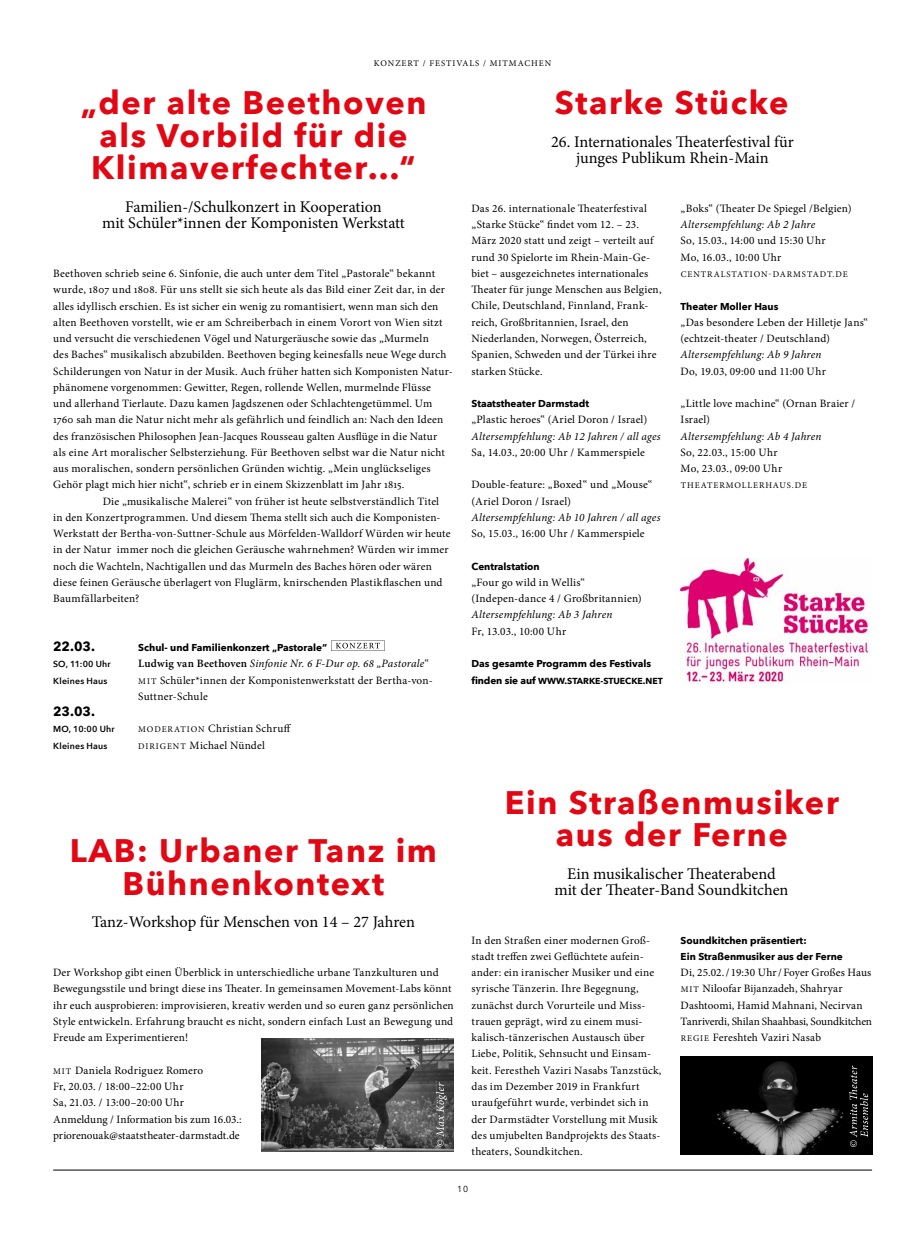
<style>
.page{position:relative;width:904px;height:1241px;background:#fff}
.page>*{position:absolute;margin:0;border:0;box-sizing:border-box;transform-origin:0 0}
.t1{font:700 32.5px/32.5px "Avenir Next";letter-spacing:.05em;color:#e30613;text-align:center}
.t2{font:16.25px/16.2px "Minion Pro";color:#000;text-align:center}
.t3{font:700 13.12px "Avenir Next";color:#000}
.t4{font:11.25px/16.2px "Minion Pro";letter-spacing:.015em;color:#000}
.t5{font:italic 11.25px "Minion Pro";letter-spacing:.015em;color:#000}
.t6{font:700 10px/16.2px "Avenir Next";color:#000}
.t7{font:8.75px "Minion Pro";letter-spacing:.11em;color:#000}
.t8{font:600 8.75px/16.2px "Avenir Next";letter-spacing:.025em;color:#000}
.t9{font:700 8.75px "Avenir Next";color:#000}
.t10{font:8.75px "Avenir Next";color:#000}
.s1{font-weight:600}
.s2{font-style:italic}
.s3{font-size:8.75px}
.s4{font-size:10px}
</style>
<div class="page">
<hr style="left:53px;top:1169px;width:819px;height:1px;background:#000">
<img style="left:261px;top:1038px;width:192px;height:113px">
<img style="left:680px;top:1056px;width:192px;height:98px">
<svg style="left:331px;top:640px;width:53px;height:11px"></svg>
<svg style="left:436px;top:1082px;width:11px;height:64px"></svg>
<svg style="left:849px;top:1065px;width:19px;height:81px;background:#222"></svg>
<img style="left:680px;top:558px;width:190px;height:125px">
<p class="t7" style="left:374px;top:57px;width:179px">KONZERT / FESTIVALS / MITMACHEN</p>
<h1 class="t1" style="left:80px;top:86px;width:347px">„der alte Beethoven als Vorbild für die<br>Klimaverfechter…“</h1>
<h2 class="t2" style="left:102px;top:199px;width:304px">Familien-/Schulkonzert in Kooperation<br>mit Schüler*innen der Komponisten Werkstatt</h2>
<p class="t4" style="left:53px;top:265px;width:383px">Beethoven schrieb seine 6. Sinfonie, die auch unter dem Titel „Pastorale“ bekannt</p>
<p class="t4" style="left:53px;top:281px;width:393px">wurde, 1807 und 1808. Für uns stellt sie sich heute als das Bild einer Zeit dar, in der</p>
<p class="t4" style="left:53px;top:298px;width:387px">alles idyllisch erschien. Es ist sicher ein wenig zu romantisiert, wenn man sich den</p>
<p class="t4" style="left:53px;top:314px;width:391px">alten Beethoven vorstellt, wie er am Schreiberbach in einem Vorort von Wien sitzt</p>
<p class="t4" style="left:53px;top:330px;width:377px">und versucht die verschiedenen Vögel und Naturgeräusche sowie das „Murmeln</p>
<p class="t4" style="left:53px;top:346px;width:395px">des Baches“ musikalisch abzubilden. Beethoven beging keinesfalls neue Wege durch</p>
<p class="t4" style="left:53px;top:363px;width:401px">Schilderungen von Natur in der Musik. Auch früher hatten sich Komponisten Natur-</p>
<p class="t4" style="left:53px;top:379px;width:379px">phänomene vorgenommen: Gewitter, Regen, rollende Wellen, murmelnde Flüsse</p>
<p class="t4" style="left:53px;top:395px;width:380px">und allerhand Tierlaute. Dazu kamen Jagdszenen oder Schlachtengetümmel. Um</p>
<p class="t4" style="left:53px;top:411px;width:391px">1760 sah man die Natur nicht mehr als gefährlich und feindlich an: Nach den Ideen</p>
<p class="t4" style="left:53px;top:428px;width:386px">des französischen Philosophen Jean-Jacques Rousseau galten Ausflüge in die Natur</p>
<p class="t4" style="left:53px;top:444px;width:393px">als eine Art moralischer Selbsterziehung. Für Beethoven selbst war die Natur nicht</p>
<p class="t4" style="left:53px;top:460px;width:379px">aus moralischen, sondern persönlichen Gründen wichtig. „Mein unglückseliges</p>
<p class="t4" style="left:53px;top:476px;width:353px">Gehör plagt mich hier nicht“, schrieb er in einem Skizzenblatt im Jahr 1815.</p>
<p class="t4" style="left:103px;top:493px;width:338px">Die „musikalische Malerei“ von früher ist heute selbstverständlich Titel</p>
<p class="t4" style="left:53px;top:509px;width:389px">in den Konzertprogrammen. Und diesem Thema stellt sich auch die Komponisten-</p>
<p class="t4" style="left:53px;top:525px;width:399px">Werkstatt der Bertha-von-Suttner-Schule aus Mörfelden-Walldorf Würden wir heute</p>
<p class="t4" style="left:53px;top:541px;width:397px">in der Natur immer noch die gleichen Geräusche wahrnehmen? Würden wir immer</p>
<p class="t4" style="left:53px;top:558px;width:380px">noch die Wachteln, Nachtigallen und das Murmeln des Baches hören oder wären</p>
<p class="t4" style="left:53px;top:574px;width:391px">diese feinen Geräusche überlagert von Fluglärm, knirschenden Plastikflaschen und</p>
<p class="t4" style="left:53px;top:590px;width:88px">Baumfällarbeiten?</p>
<p class="t3" style="left:53px;top:635px;width:43px">22.03.</p>
<p class="t8" style="left:53px;top:655px;width:59px">SO, 11:00 Uhr<br>Kleines Haus</p>
<p class="t3" style="left:53px;top:700px;width:43px">23.03.</p>
<p class="t8" style="left:53px;top:720px;width:63px">MO, 10:00 Uhr<br>Kleines Haus</p>
<p class="t6" style="left:138px;top:639px;width:190px">Schul- und Familienkonzert „Pastorale“</p>
<p class="t4" style="left:138px;top:655px;width:296px"><span class="s1">Ludwig van Beethoven</span> <span class="s2">Sinfonie Nr. 6 F-Dur op. 68 „Pastorale“<br></span><span class="s3">MIT</span> Schüler*innen der Komponistenwerkstatt der Bertha-von-<br>Suttner-Schule</p>
<p class="t4" style="left:138px;top:720px;width:154px"><span class="s3">MODERATION</span> Christian Schruff<br><span class="s3">DIRIGENT</span> Michael Nündel</p>
<h1 class="t1" style="left:70px;top:834px;width:369px">LAB: Urbaner Tanz im<br>Bühnenkontext</h1>
<h2 class="t2" style="left:92px;top:914px;width:325px">Tanz-Workshop für Menschen von 14 – 27 Jahren</h2>
<p class="t4" style="left:53px;top:964px;width:402px">Der Workshop gibt einen Überblick in unterschiedliche urbane Tanzkulturen und Bewegungsstile und bringt diese ins Theater. In gemeinsamen Movement-Labs könnt ihr euch ausprobieren: improvisieren, kreativ werden und so euren ganz persönlichen Style entwickeln. Erfahrung braucht es nicht, sondern einfach Lust an Bewegung und Freude am Experimentieren!</p>
<p class="t4" style="left:53px;top:1061px;width:190px"><span class="s3">MIT</span> Daniela Rodriguez Romero<br>Fr, 20.03. / 18:00–22:00 Uhr<br>Sa, 21.03. / 13:00–20:00 Uhr<br>Anmeldung / Information bis zum 16.03.: priorenouak@staatstheater-darmstadt.de</p>
<h1 class="t1" style="left:555px;top:86px;width:235px">Starke Stücke</h1>
<h2 class="t2" style="left:551px;top:134px;width:244px">26. Internationales Theaterfestival für junges Publikum Rhein-Main</h2>
<p class="t4" style="left:471px;top:200px;width:191px">Das 26. internationale Theaterfestival „Starke Stücke“ findet vom 12. – 23.<br>März 2020 statt und zeigt – verteilt auf rund 30 Spielorte im Rhein-Main-Ge&shy;biet – ausgezeichnetes internationales Theater für junge Menschen aus Belgien, Chile, Deutschland, Finnland, Frank&shy;reich, Großbritannien, Israel, den Niederlanden, Norwegen, Österreich, Spanien, Schweden und der Türkei ihre starken Stücke.</p>
<p class="t6" style="left:471px;top:395px;width:119px">Staatstheater Darmstadt</p>
<p class="t4" style="left:471px;top:411px;width:177px">„Plastic heroes“ (Ariel Doron / Israel)</p>
<p class="t5" style="left:471px;top:428px;width:191px">Altersempfehlung: Ab 12 Jahren / all ages</p>
<p class="t4" style="left:471px;top:444px;width:175px">Sa, 14.03., 20:00 Uhr / Kammerspiele</p>
<p class="t4" style="left:471px;top:476px;width:182px">Double-feature: „Boxed“ und „Mouse“ (Ariel Doron / Israel)</p>
<p class="t5" style="left:471px;top:509px;width:190px">Altersempfehlung: Ab 10 Jahren / all ages</p>
<p class="t4" style="left:471px;top:525px;width:175px">So, 15.03., 16:00 Uhr / Kammerspiele</p>
<p class="t6" style="left:471px;top:558px;width:70px">Centralstation</p>
<p class="t4" style="left:471px;top:574px;width:172px">„Four go wild in Wellis“ (Indepen-dance 4 / Großbritannien)</p>
<p class="t5" style="left:471px;top:607px;width:142px">Altersempfehlung: Ab 3 Jahren</p>
<p class="t4" style="left:471px;top:623px;width:96px">Fr, 13.03., 10:00 Uhr</p>
<p class="t6" style="left:471px;top:655px;width:181px">Das gesamte Programm des Festivals</p>
<p class="t9" style="left:471px;top:672px;width:193px"><span class="s4">finden sie auf</span> WWW.STARKE-STUECKE.NET</p>
<p class="t4" style="left:680px;top:200px;width:172px">„Boks“ (Theater De Spiegel /Belgien)</p>
<p class="t5" style="left:680px;top:217px;width:136px">Altersempfehlung: Ab 2 Jahre</p>
<p class="t4" style="left:680px;top:233px;width:146px">So, 15.03., 14:00 und 15:30 Uhr<br>Mo, 16.03., 10:00 Uhr</p>
<p class="t7" style="left:680px;top:268px;width:169px">CENTRALSTATION-DARMSTADT.DE</p>
<p class="t6" style="left:680px;top:298px;width:99px">Theater Moller Haus</p>
<p class="t4" style="left:680px;top:314px;width:189px">„Das besondere Leben der Hilletje Jans“ (echtzeit-theater / Deutschland)</p>
<p class="t5" style="left:680px;top:347px;width:142px">Altersempfehlung: Ab 9 Jahren</p>
<p class="t4" style="left:680px;top:363px;width:147px">Do, 19.03, 09:00 und 11:00 Uhr</p>
<p class="t4" style="left:680px;top:395px;width:176px">„Little love machine“ (Ornan Braier /<br>Israel)</p>
<p class="t5" style="left:680px;top:428px;width:142px">Altersempfehlung: Ab 4 Jahren</p>
<p class="t4" style="left:680px;top:444px;width:103px">So, 22.03., 15:00 Uhr<br>Mo, 23.03., 09:00 Uhr</p>
<p class="t7" style="left:680px;top:479px;width:128px">THEATERMOLLERHAUS.DE</p>
<h1 class="t1" style="left:504px;top:785px;width:335px">Ein Straßenmusiker aus der Ferne</h1>
<h2 class="t2" style="left:554px;top:865px;width:235px">Ein musikalischer Theaterabend mit der Theater-Band Soundkitchen</h2>
<p class="t4" style="left:471px;top:931px;width:191px">In den Straßen einer modernen Groß&shy;stadt treffen zwei Geflüchtete aufein&shy;ander: ein iranischer Musiker und eine syrische Tänzerin. Ihre Begegnung, zunächst durch Vorurteile und Miss&shy;trauen geprägt, wird zu einem musi&shy;kalisch-tänzerischen Austausch über Liebe, Politik, Sehnsucht und Einsam&shy;keit. Ferestheh Vaziri Nasabs Tanzstück, das im Dezember 2019 in Frankfurt uraufgeführt wurde, verbindet sich in der Darmstädter Vorstellung mit Musik des umjubelten Bandprojekts des Staats&shy;theaters, Soundkitchen.</p>
<p class="t6" style="left:680px;top:931px;width:164px">Soundkitchen präsentiert:<br>Ein Straßenmusiker aus der Ferne</p>
<p class="t4" style="left:680px;top:964px;width:193px">Di, 25.02./ 19:30 Uhr/Foyer Großes Haus <span class="s3">MIT</span> Niloofar Bijanzadeh, Shahryar Dashtoomi, Hamid Mahnani, Necirvan Tanriverdi, Shilan Shaahbasi, Soundkitchen <span class="s3">REGIE</span> Fereshteh Vaziri Nasab</p>
<p class="t10" style="left:457px;top:1181px;width:13px">10</p>
</div>
